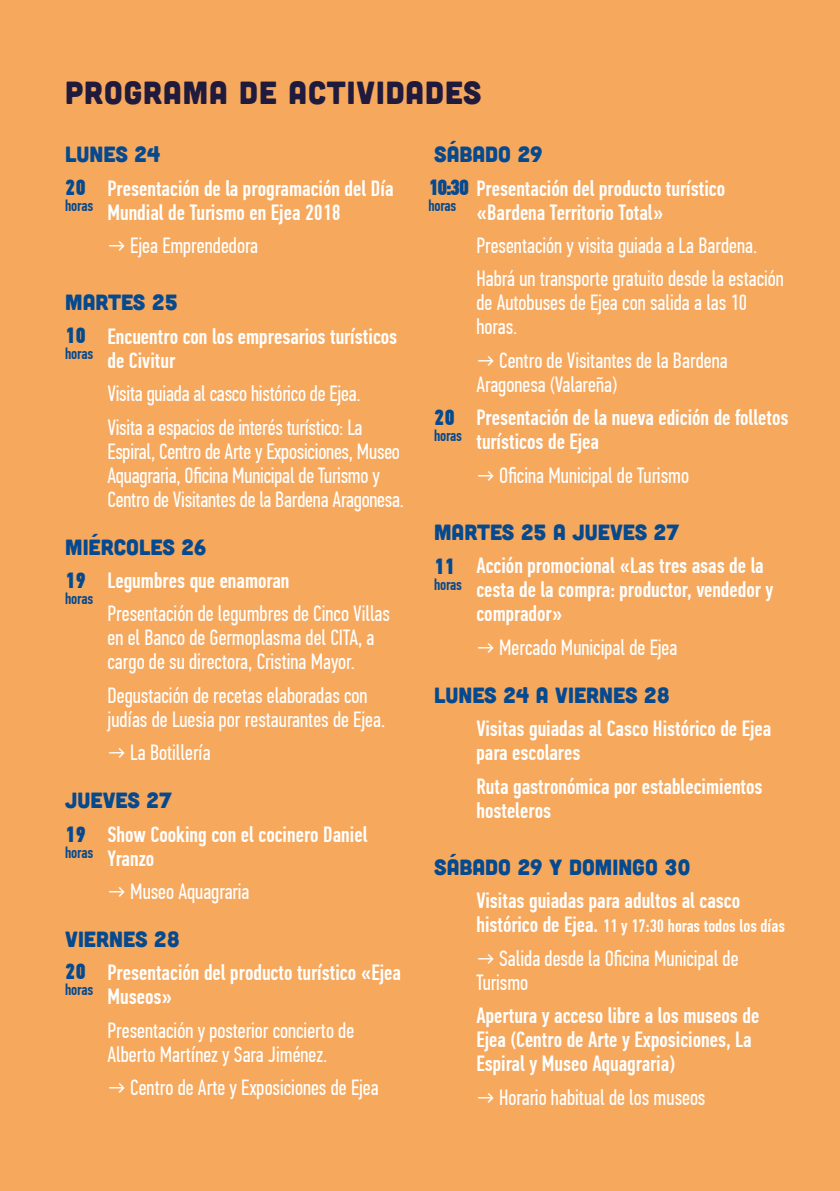
<style>
.page{position:relative;width:840px;height:1191px;background:#fff}
.page>*{position:absolute;margin:0;border:0;box-sizing:border-box;transform-origin:0 0}
.t1{font:32px "Cubano";letter-spacing:.03em;color:#201a3d}
.evento{font:22px/24px "PF Din Text Comp Pro";color:#fff}
.evento-2{font:500 22px/24px "PF Din Text Comp Pro";color:#fff}
.dia{font:22px "Cubano";color:#05498f}
.t2{font:22px "PF Din Text Comp Pro X Black";letter-spacing:-.01em;color:#05498f}
.evento-3{font:500 18px "PF Din Text Comp Pro";color:#fff}
.t3{font:500 16px "PF Din Text Comp Pro";letter-spacing:-.01em;color:#05498f}
.s1{font-family:"PF Din Text Comp Pro X Black";font-weight:400;color:#05498f}
.s2{font-size:22px}
</style>
<div class="page">
<div style="left:0;top:0;width:839px;height:1191px;background:#f6a85d"></div>
<p class="t1" style="left:65px;top:72px;width:417px">PROGRAMA DE ACTIVIDADES</p>
<p class="dia" style="left:65px;top:140px;width:96px">LUNES 24</p>
<p class="evento-2" style="left:107px;top:176px;width:287px">Presentación de la programación del Día<br>Mundial de Turismo en Ejea 2018</p>
<p class="evento" style="left:107px;top:234px;width:152px">→ Ejea Emprendedora</p>
<p class="dia" style="left:65px;top:288px;width:114px">MARTES 25</p>
<p class="evento-2" style="left:107px;top:324px;width:291px">Encuentro con los empresarios turísticos de Civitur</p>
<p class="evento" style="left:107px;top:382px;width:254px">Visita guiada al casco histórico de Ejea.</p>
<p class="evento" style="left:107px;top:415px;width:298px">Visita a espacios de interés turístico: La Espiral, Centro de Arte y Exposiciones, Museo Aquagraria, Oficina Municipal de Turismo y Centro de Visitantes de la Bardena Aragonesa.</p>
<p class="dia" style="left:65px;top:533px;width:142px">MIéRCOLES 26</p>
<p class="evento-2" style="left:107px;top:569px;width:183px">Legumbres que enamoran</p>
<p class="evento" style="left:107px;top:602px;width:284px">Presentación de legumbres de Cinco Villas en el Banco de Germoplasma del CITA, a cargo de su directora, Cristina Mayor.</p>
<p class="evento" style="left:107px;top:683px;width:279px">Degustación de recetas elaboradas con judías de Luesia por restaurantes de Ejea.</p>
<p class="evento" style="left:107px;top:741px;width:105px">→ La Botillería</p>
<p class="dia" style="left:65px;top:786px;width:108px">JUEVES 27</p>
<p class="evento-2" style="left:107px;top:822px;width:261px">Show Cooking con el cocinero Daniel<br>Yranzo</p>
<p class="evento" style="left:107px;top:879px;width:143px">→ Museo Aquagraria</p>
<p class="dia" style="left:65px;top:925px;width:116px">VIERNES 28</p>
<p class="evento-2" style="left:107px;top:961px;width:295px">Presentación del producto turístico «Ejea<br>Museos»</p>
<p class="evento" style="left:107px;top:1018px;width:248px">Presentación y posterior concierto de<br>Alberto Martínez y Sara Jiménez.</p>
<p class="evento" style="left:107px;top:1075px;width:272px">→ Centro de Arte y Exposiciones de Ejea</p>
<p class="t2" style="left:65px;top:174px;width:22px">20</p>
<p class="t3" style="left:65px;top:196px;width:29px">horas</p>
<p class="t2" style="left:65px;top:321px;width:22px">10</p>
<p class="t3" style="left:65px;top:344px;width:29px">horas</p>
<p class="t2" style="left:65px;top:566px;width:22px">19</p>
<p class="t3" style="left:65px;top:589px;width:29px">horas</p>
<p class="t2" style="left:65px;top:820px;width:22px">19</p>
<p class="t3" style="left:65px;top:843px;width:29px">horas</p>
<p class="t2" style="left:65px;top:958px;width:22px">20</p>
<p class="t3" style="left:65px;top:980px;width:29px">horas</p>
<p class="dia" style="left:434px;top:140px;width:110px">SáBADO 29</p>
<p class="evento-2" style="left:476px;top:176px;width:250px;text-indent:-48px"><span class="s1">10:30</span> Presentación del producto turístico «Bardena Territorio Total»</p>
<p class="evento" style="left:476px;top:234px;width:282px">Presentación y visita guiada a La Bardena.</p>
<p class="evento" style="left:476px;top:267px;width:309px">Habrá un transporte gratuito desde la estación de Autobuses de Ejea con salida a las 10 horas.</p>
<p class="evento" style="left:476px;top:348px;width:252px">→ Centro de Visitantes de la Bardena<br>Aragonesa (Valareña)</p>
<p class="evento-2" style="left:476px;top:406px;width:313px">Presentación de la nueva edición de folletos turísticos de Ejea</p>
<p class="evento" style="left:476px;top:463px;width:214px">→ Oficina Municipal de Turismo</p>
<p class="dia" style="left:434px;top:518px;width:246px">MARTES 25 A JUEVES 27</p>
<p class="evento-2" style="left:476px;top:554px;width:298px">Acción promocional «Las tres asas de la cesta de la compra: productor, vendedor y comprador»</p>
<p class="evento" style="left:476px;top:635px;width:202px">→ Mercado Municipal de Ejea</p>
<p class="dia" style="left:434px;top:681px;width:237px">LUNES 24 A VIERNES 28</p>
<p class="evento-2" style="left:476px;top:717px;width:296px">Visitas guiadas al Casco Histórico de Ejea para escolares</p>
<p class="evento-2" style="left:476px;top:774px;width:287px">Ruta gastronómica por establecimientos hosteleros</p>
<p class="dia" style="left:434px;top:853px;width:258px">SáBADO 29 Y DOMINGO 30</p>
<p class="evento-2" style="left:476px;top:889px;width:265px">Visitas guiadas para adultos al casco</p>
<p class="evento-3" style="left:476px;top:915px;width:310px"><span class="s2">histórico de Ejea.</span> 11 y 17:30 horas todos los días</p>
<p class="evento" style="left:476px;top:946px;width:263px">→ Salida desde la Oficina Municipal de<br>Turismo</p>
<p class="evento-2" style="left:476px;top:1004px;width:284px">Apertura y acceso libre a los museos de<br>Ejea (Centro de Arte y Exposiciones, La<br>Espiral y Museo Aquagraria)</p>
<p class="evento" style="left:476px;top:1085px;width:230px">→ Horario habitual de los museos</p>
<p class="t3" style="left:428px;top:196px;width:29px">horas</p>
<p class="t2" style="left:434px;top:403px;width:22px">20</p>
<p class="t3" style="left:434px;top:426px;width:29px">horas</p>
<p class="t2" style="left:434px;top:552px;width:22px">11</p>
<p class="t3" style="left:434px;top:575px;width:29px">horas</p>
</div>
